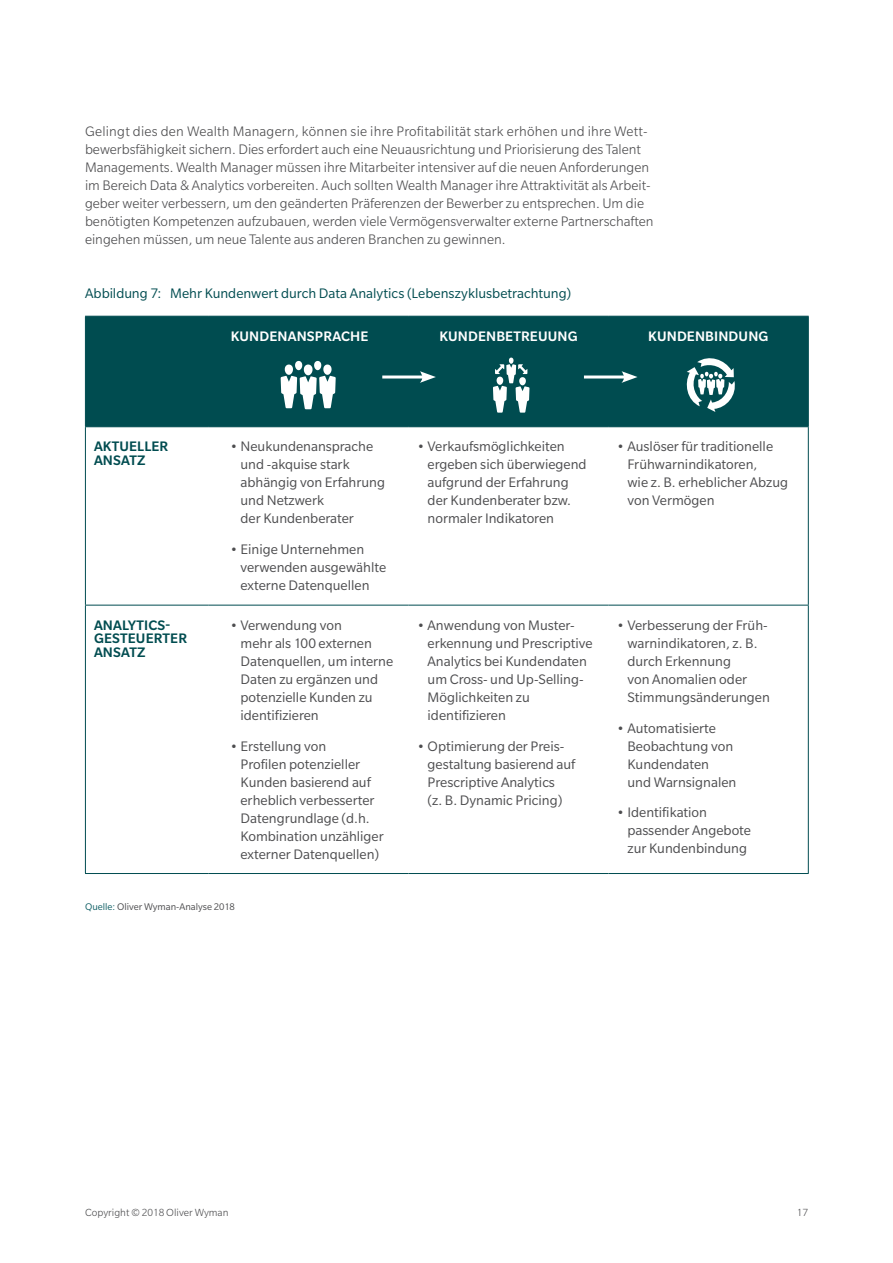
<style>
.page{position:relative;width:893px;height:1263px;background:#fff}
.page>*{position:absolute;margin:0;border:0;box-sizing:border-box;transform-origin:0 0}
.t1{font:15px/18px "Slate Pro";color:#4d4d4f}
.t2{font:300 15px/18px "Slate Pro";color:#4d4d4f}
.t3{font:15px "Slate Pro";color:#004c50}
.t4{font:500 15px "Slate Pro";letter-spacing:.01em;color:#fff}
.t5{font:500 15px/13.5px "Slate Pro";letter-spacing:.01em;color:#004c50}
.t6{font:300 11.25px "Slate Pro";color:#4d4d4f}
.t7{font:10.5px "Slate Pro";color:#4d4d4f}
.s1{color:#146268}
</style>
<div class="page">
<div style="left:86px;top:317px;width:722px;height:109px;background:#004c50"></div>
<hr style="left:85px;top:316px;width:124px;height:1px;background:#004c50">
<hr style="left:85px;top:317px;width:1px;height:109px;background:#004c50">
<hr style="left:209px;top:316px;width:200px;height:1px;background:#004c50">
<hr style="left:409px;top:316px;width:199px;height:1px;background:#004c50">
<hr style="left:608px;top:316px;width:201px;height:1px;background:#004c50">
<hr style="left:808px;top:317px;width:1px;height:109px;background:#004c50">
<hr style="left:85px;top:426px;width:124px;height:1px;background:#004c50">
<hr style="left:85px;top:427px;width:1px;height:178px;background:#004c50">
<hr style="left:209px;top:426px;width:200px;height:1px;background:#004c50">
<hr style="left:409px;top:426px;width:199px;height:1px;background:#004c50">
<hr style="left:608px;top:426px;width:201px;height:1px;background:#004c50">
<hr style="left:808px;top:427px;width:1px;height:178px;background:#004c50">
<hr style="left:85px;top:605px;width:124px;height:1px;background:#004c50">
<hr style="left:85px;top:605px;width:1px;height:268px;background:#004c50">
<hr style="left:209px;top:605px;width:200px;height:1px;background:#004c50">
<hr style="left:409px;top:605px;width:199px;height:1px;background:#004c50">
<hr style="left:608px;top:605px;width:201px;height:1px;background:#004c50">
<hr style="left:808px;top:605px;width:1px;height:268px;background:#004c50">
<hr style="left:209px;top:873px;width:200px;height:1px;background:#004c50">
<hr style="left:409px;top:873px;width:199px;height:1px;background:#004c50">
<hr style="left:608px;top:873px;width:201px;height:1px;background:#004c50">
<hr style="left:85px;top:873px;width:124px;height:1px;background:#004c50">
<hr style="left:382px;top:375px;width:43px;height:3px;background:#fff">
<svg style="left:420px;top:371px;width:16px;height:12px"></svg>
<hr style="left:584px;top:375px;width:43px;height:3px;background:#fff">
<svg style="left:621px;top:371px;width:16px;height:12px"></svg>
<svg style="left:281px;top:361px;width:55px;height:48px"></svg>
<svg style="left:493px;top:358px;width:36px;height:55px"></svg>
<svg style="left:684px;top:354px;width:53px;height:58px"></svg>
<p class="t2" style="left:85px;top:122px;width:570px">Gelingt dies den Wealth Managern, können sie ihre Profitabilität stark erhöhen und ihre Wett&shy;bewerbsfähigkeit sichern. Dies erfordert auch eine Neuausrichtung und Priorisierung des Talent Managements. Wealth Manager müssen ihre Mitarbeiter intensiver auf die neuen Anforderungen im Bereich Data &amp; Analytics vorbereiten. Auch sollten Wealth Manager ihre Attraktivität als Arbeit&shy;geber weiter verbessern, um den geänderten Präferenzen der Bewerber zu entsprechen. Um die benötigten Kompetenzen aufzubauen, werden viele Vermögensverwalter externe Partnerschaften eingehen müssen, um neue Talente aus anderen Branchen zu gewinnen.</p>
<p class="t3" style="left:85px;top:285px;width:488px">Abbildung 7: Mehr Kundenwert durch Data Analytics (Lebenszyklusbetrachtung)</p>
<p class="t4" style="left:231px;top:328px;width:139px">KUNDENANSPRACHE</p>
<p class="t4" style="left:439px;top:328px;width:140px">KUNDENBETREUUNG</p>
<p class="t4" style="left:648px;top:328px;width:122px">KUNDENBINDUNG</p>
<p class="t5" style="left:94px;top:440px;width:76px">AKTUELLER<br>ANSATZ</p>
<p class="t1" style="left:240px;top:438px;width:146px;text-indent:-10px">• Neukundenansprache und -akquise stark abhängig von Erfahrung und Netzwerk<br>der Kundenberater</p>
<p class="t1" style="left:240px;top:540px;width:147px;text-indent:-10px">• Einige Unternehmen verwenden ausgewählte externe Datenquellen</p>
<p class="t5" style="left:94px;top:618px;width:95px">ANALYTICS-<br>GESTEUERTER<br>ANSATZ</p>
<p class="t1" style="left:240px;top:616px;width:154px;text-indent:-10px">• Verwendung von<br>mehr als 100 externen<br>Datenquellen, um interne<br>Daten zu ergänzen und potenzielle Kunden zu identifizieren</p>
<p class="t1" style="left:240px;top:737px;width:145px;text-indent:-10px">• Erstellung von<br>Profilen potenzieller<br>Kunden basierend auf erheblich verbesserter<br>Datengrundlage (d.h.<br>Kombination unzähliger externer Datenquellen)</p>
<p class="t7" style="left:85px;top:901px;width:151px"><span class="s1">Quelle:</span> Oliver Wyman-Analyse 2018</p>
<p class="t1" style="left:428px;top:438px;width:161px;text-indent:-10px">• Verkaufsmöglichkeiten ergeben sich überwiegend aufgrund der Erfahrung der Kundenberater bzw. normaler Indikatoren</p>
<p class="t1" style="left:627px;top:438px;width:162px;text-indent:-11px">• Auslöser für traditionelle<br>Frühwarnindikatoren,<br>wie z. B. erheblicher Abzug von Vermögen</p>
<p class="t1" style="left:428px;top:616px;width:167px;text-indent:-10px">• Anwendung von Muster&shy;erkennung und Prescriptive<br>Analytics bei Kundendaten um Cross- und Up-Selling-<br>Möglichkeiten zu identifizieren</p>
<p class="t1" style="left:428px;top:737px;width:149px;text-indent:-11px">• Optimierung der Preis&shy;gestaltung basierend auf<br>Prescriptive Analytics<br>(z. B. Dynamic Pricing)</p>
<p class="t1" style="left:627px;top:616px;width:144px;text-indent:-11px">• Verbesserung der Früh&shy;warnindikatoren, z. B. durch Erkennung<br>von Anomalien oder<br>Stimmungsänderungen</p>
<p class="t1" style="left:627px;top:719px;width:110px;text-indent:-11px">• Automatisierte<br>Beobachtung von<br>Kundendaten und Warnsignalen</p>
<p class="t1" style="left:627px;top:803px;width:125px;text-indent:-11px">• Identifikation passender Angebote zur Kundenbindung</p>
<p class="t6" style="left:85px;top:1206px;width:145px">Copyright © 2018 Oliver Wyman</p>
<p class="t6" style="left:797px;top:1206px;width:13px">17</p>
</div>
